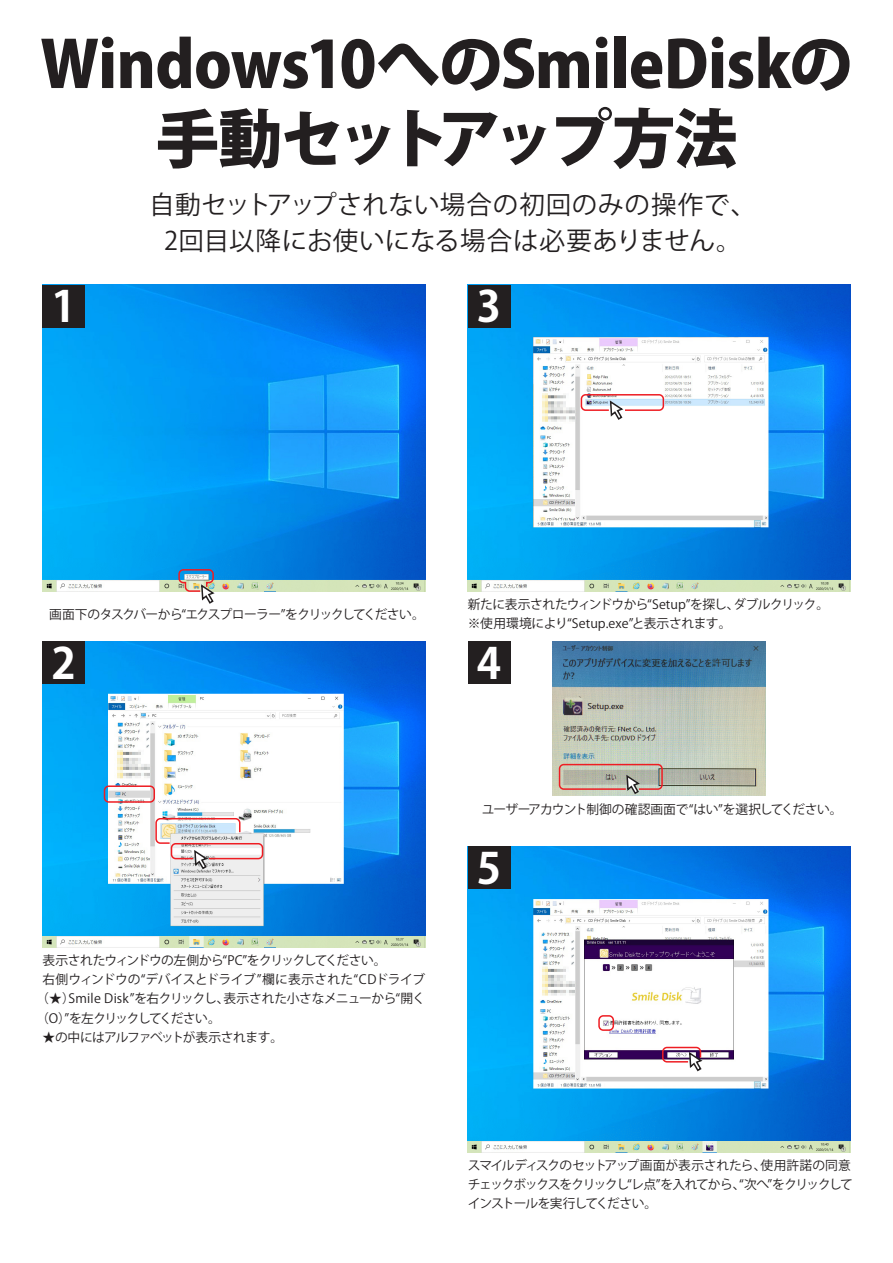
<style>
.page{position:relative;width:893px;height:1263px;background:#fff}
.page>*{position:absolute;margin:0;border:0;box-sizing:border-box;transform-origin:0 0}
.t1{font:800 63.75px/74.4px "Koz Go Pro";letter-spacing:-.015em;color:#231f20;text-align:center}
.t2{font:700 42.45px "Koz Go Pro";color:#fff}
.t3{font:25.5px/36.2px "Koz Go Pro";letter-spacing:.015em;color:#231f20;text-align:center}
.t4{font:12.75px/19.2px "Koz Go Pro";letter-spacing:-.025em;color:#231f20}
.t5{font:12.75px "Koz Go Pro";letter-spacing:-.045em;color:#231f20}
.t6{font:12.75px/19.2px "Koz Go Pro";letter-spacing:-.08em;color:#231f20}
.t7{font:12.75px "Koz Go Pro";letter-spacing:-.115em;color:#231f20}
</style>
<div class="page">
<img style="left:43px;top:285px;width:382px;height:306px">
<img style="left:43px;top:641px;width:382px;height:306px">
<img style="left:468px;top:846px;width:382px;height:306px">
<img style="left:553px;top:641px;width:212px;height:155px">
<img style="left:468px;top:285px;width:382px;height:306px">
<svg style="left:609px;top:399px;width:15px;height:22px"></svg>
<svg style="left:625px;top:773px;width:15px;height:22px"></svg>
<svg style="left:178px;top:568px;width:37px;height:36px"></svg>
<div style="left:104px;top:785px;width:51px;height:18px;border:2px solid #ee1d23;border-radius:4px"></div>
<div style="left:171px;top:843px;width:92px;height:16px;border:2px solid #ee1d23;border-radius:4px"></div>
<div style="left:581px;top:394px;width:83px;height:17px;border:2px solid #ee1d23;border-radius:4px"></div>
<div style="left:559px;top:764px;width:104px;height:26px;border:2px solid #ee1d23;border-radius:4px"></div>
<div style="left:598px;top:1015px;width:16px;height:16px;border:2px solid #ee1d23;border-radius:4px"></div>
<svg style="left:661px;top:1046px;width:42px;height:26px"></svg>
<svg style="left:155px;top:817px;width:86px;height:53px"></svg>
<div style="left:43px;top:285px;width:42px;height:43px;background:#231f20"></div>
<div style="left:468px;top:285px;width:42px;height:43px;background:#231f20"></div>
<div style="left:468px;top:641px;width:42px;height:43px;background:#231f20"></div>
<div style="left:468px;top:846px;width:42px;height:43px;background:#231f20"></div>
<div style="left:43px;top:641px;width:42px;height:43px;background:#231f20"></div>
<h1 class="t1" style="left:40px;top:32px;width:814px">Windows10へのSmileDiskの手動セットアップ方法</h1>
<h3 class="t3" style="left:149px;top:187px;width:609px">自動セットアップされない場合の初回のみの操作で、<br>2回目以降にお使いになる場合は必要ありません。</h3>
<h2 class="t2" style="left:52px;top:279px;width:26px">1</h2>
<h2 class="t2" style="left:477px;top:279px;width:26px">3</h2>
<p class="t5" style="left:49px;top:606px;width:377px">画面下のタスクバーから“エクスプローラー”をクリックしてください。</p>
<h2 class="t2" style="left:52px;top:636px;width:26px">2</h2>
<p class="t4" style="left:468px;top:595px;width:363px">新たに表示されたウィンドウから“Setup”を探し、ダブルクリック。※使用環境により“Setup.exe”と表示されます。</p>
<h2 class="t2" style="left:477px;top:636px;width:26px">4</h2>
<p class="t5" style="left:43px;top:952px;width:345px">表示されたウィンドウの左側から“PC”をクリックしてください。</p>
<p class="t4" style="left:43px;top:970px;width:384px">右側ウィンドウの“デバイスとドライブ”欄に表示された“CDドライブ</p>
<p class="t4" style="left:36px;top:989px;width:391px">（★）Smile Disk”を右クリックし、表示された小さなメニューから“開く</p>
<p class="t7" style="left:36px;top:1009px;width:186px">（O）”を左クリックしてください。</p>
<p class="t5" style="left:43px;top:1029px;width:242px">★の中にはアルファベットが表示されます。</p>
<p class="t5" style="left:482px;top:801px;width:362px">ユーザーアカウント制御の確認画面で“はい”を選択してください。</p>
<h2 class="t2" style="left:477px;top:841px;width:26px">5</h2>
<p class="t6" style="left:468px;top:1156px;width:387px">スマイルディスクのセットアップ画面が表示されたら、使用許諾の同意チェックボックスをクリックし“レ点”を入れてから、“次へ”をクリックしてインストールを実行してください。</p>
</div>
